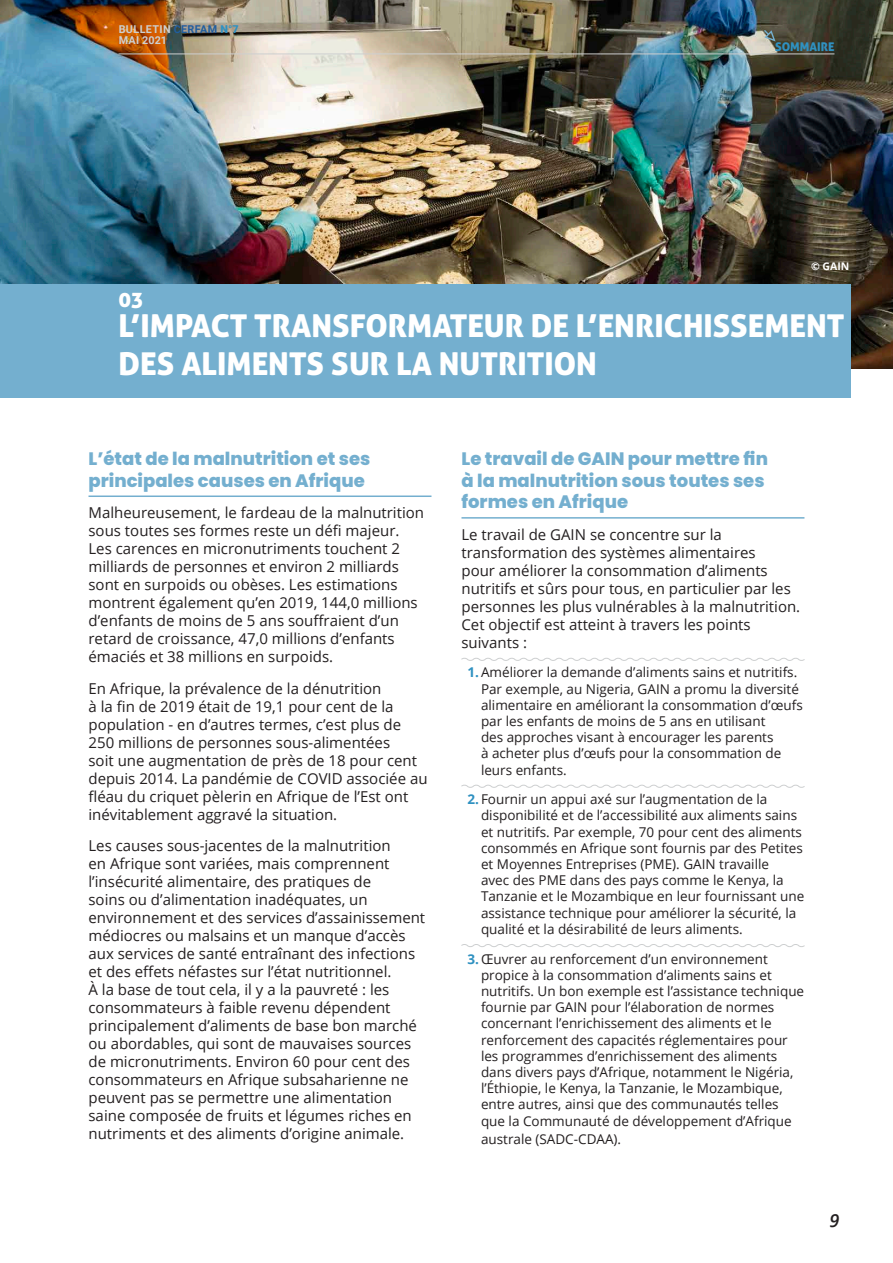
<style>
.page{position:relative;width:893px;height:1263px;background:#fff}
.page>*{position:absolute;margin:0;border:0;box-sizing:border-box;transform-origin:0 0}
.t1{font:31.5px/37.8px "Aller Display";color:#fff}
.t2{font:21.45px "Aller Display";color:#fff}
.t3{font:800 18px/21.6px "Poppins";color:#74afcf}
.t4{font:italic 600 18px "Open Sans";color:#231f20}
.t5{font:15px/18px "Open Sans";color:#231f20}
.t6{font:13.5px/16.2px "Open Sans";color:#231f20}
.t7{font:12px "Aller Display";color:#2f91c1}
.t8{font:700 10.8px/10.8px "Roboto";letter-spacing:.035em;color:#cdcfd0}
.t9{font:700 10.5px "Open Sans";color:#fff}
.s1{color:#215e9f}
.s2{font-weight:900;color:#2f91c1}
.s3{font-weight:700;color:#2f91c1}
</style>
<div class="page">
<hr style="left:88px;top:495px;width:343px;height:2px;background:#74afcf">
<hr style="left:461px;top:517px;width:343px;height:2px;background:#74afcf">
<svg style="left:461px;top:657px;width:344px;height:4px"></svg>
<svg style="left:461px;top:784px;width:344px;height:4px"></svg>
<svg style="left:461px;top:944px;width:344px;height:3px"></svg>
<img style="left:1px;top:0;width:892px;height:368px">
<div style="left:0;top:285px;width:851px;height:113px;background:#74afcf"></div>
<hr style="left:118px;top:54px;width:716px;height:1px;background:#cdcfd0">
<svg style="left:764px;top:30px;width:12px;height:12px"></svg>
<p class="t8" style="left:89px;top:23px;width:124px">BULLETIN <span class="s1">CERFAM</span> <span class="s2">N°7</span></p>
<p class="t8" style="left:119px;top:23px;width:122px">BULLETIN <span class="s1">CERFAM</span> <span class="s2">N°7<br></span>MAI 2021</p>
<h2 class="t2" style="left:118px;top:286px;width:26px">03</h2>
<p class="t7" style="left:745px;top:39px;width:61px">SOMMAIRE</p>
<p class="t7" style="left:775px;top:39px;width:61px">SOMMAIRE</p>
<p class="t9" style="left:811px;top:259px;width:40px">© GAIN</p>
<h1 class="t1" style="left:118px;top:307px;width:727px">L’IMPACT TRANSFORMATEUR DE L’ENRICHISSEMENT<br>DES ALIMENTS SUR LA NUTRITION</h1>
<p class="t3" style="left:88px;top:448px;width:283px">L’état de la malnutrition et ses principales causes en Afrique</p>
<p class="t5" style="left:88px;top:503px;width:337px">Malheureusement, le fardeau de la malnutrition sous toutes ses formes reste un défi majeur.<br>Les carences en micronutriments touchent 2 milliards de personnes et environ 2 milliards sont en surpoids ou obèses. Les estimations montrent également qu’en 2019, 144,0 millions d’enfants de moins de 5 ans souffraient d’un retard de croissance, 47,0 millions d’enfants émaciés et 38 millions en surpoids.</p>
<p class="t5" style="left:88px;top:679px;width:341px">En Afrique, la prévalence de la dénutrition<br>à la fin de 2019 était de 19,1 pour cent de la population - en d’autres termes, c’est plus de 250 millions de personnes sous-alimentées<br>soit une augmentation de près de 18 pour cent depuis 2014. La pandémie de COVID associée au fléau du criquet pèlerin en Afrique de l’Est ont inévitablement aggravé la situation.</p>
<p class="t5" style="left:88px;top:836px;width:338px">Les causes sous-jacentes de la malnutrition<br>en Afrique sont variées, mais comprennent l’insécurité alimentaire, des pratiques de<br>soins ou d’alimentation inadéquates, un environnement et des services d’assainissement médiocres ou malsains et un manque d’accès aux services de santé entraînant des infections et des effets néfastes sur l’état nutritionnel.<br>À la base de tout cela, il y a la pauvreté : les consommateurs à faible revenu dépendent principalement d’aliments de base bon marché ou abordables, qui sont de mauvaises sources de micronutriments. Environ 60 pour cent des consommateurs en Afrique subsaharienne ne peuvent pas se permettre une alimentation saine composée de fruits et légumes riches en nutriments et des aliments d’origine animale.</p>
<p class="t3" style="left:461px;top:448px;width:308px">Le travail de GAIN pour mettre fin à la malnutrition sous toutes ses formes en Afrique</p>
<p class="t5" style="left:461px;top:525px;width:340px">Le travail de GAIN se concentre sur la transformation des systèmes alimentaires<br>pour améliorer la consommation d’aliments nutritifs et sûrs pour tous, en particulier par les personnes les plus vulnérables à la malnutrition.<br>Cet objectif est atteint à travers les points suivants :</p>
<p class="t6" style="left:481px;top:664px;width:323px;text-indent:-14px"><span class="s3">1.</span>Améliorer la demande d’aliments sains et nutritifs.<br>Par exemple, au Nigeria, GAIN a promu la diversité alimentaire en améliorant la consommation d’œufs par les enfants de moins de 5 ans en utilisant<br>des approches visant à encourager les parents<br>à acheter plus d’œufs pour la consommation de leurs enfants.</p>
<p class="t6" style="left:481px;top:791px;width:325px;text-indent:-14px"><span class="s3">2.</span> Fournir un appui axé sur l’augmentation de la disponibilité et de l’accessibilité aux aliments sains et nutritifs. Par exemple, 70 pour cent des aliments consommés en Afrique sont fournis par des Petites et Moyennes Entreprises (PME). GAIN travaille<br>avec des PME dans des pays comme le Kenya, la Tanzanie et le Mozambique en leur fournissant une assistance technique pour améliorer la sécurité, la qualité et la désirabilité de leurs aliments.</p>
<p class="t6" style="left:481px;top:950px;width:325px;text-indent:-14px"><span class="s3">3.</span>Œuvrer au renforcement d’un environnement propice à la consommation d’aliments sains et nutritifs. Un bon exemple est l’assistance technique fournie par GAIN pour l’élaboration de normes concernant l’enrichissement des aliments et le renforcement des capacités réglementaires pour les programmes d’enrichissement des aliments dans divers pays d’Afrique, notamment le Nigéria, l’Éthiopie, le Kenya, la Tanzanie, le Mozambique, entre autres, ainsi que des communautés telles que la Communauté de développement d’Afrique</p>
<p class="t6" style="left:481px;top:1130px;width:142px">australe (SADC-CDAA).</p>
<p class="t4" style="left:829px;top:1208px;width:11px">9</p>
</div>
